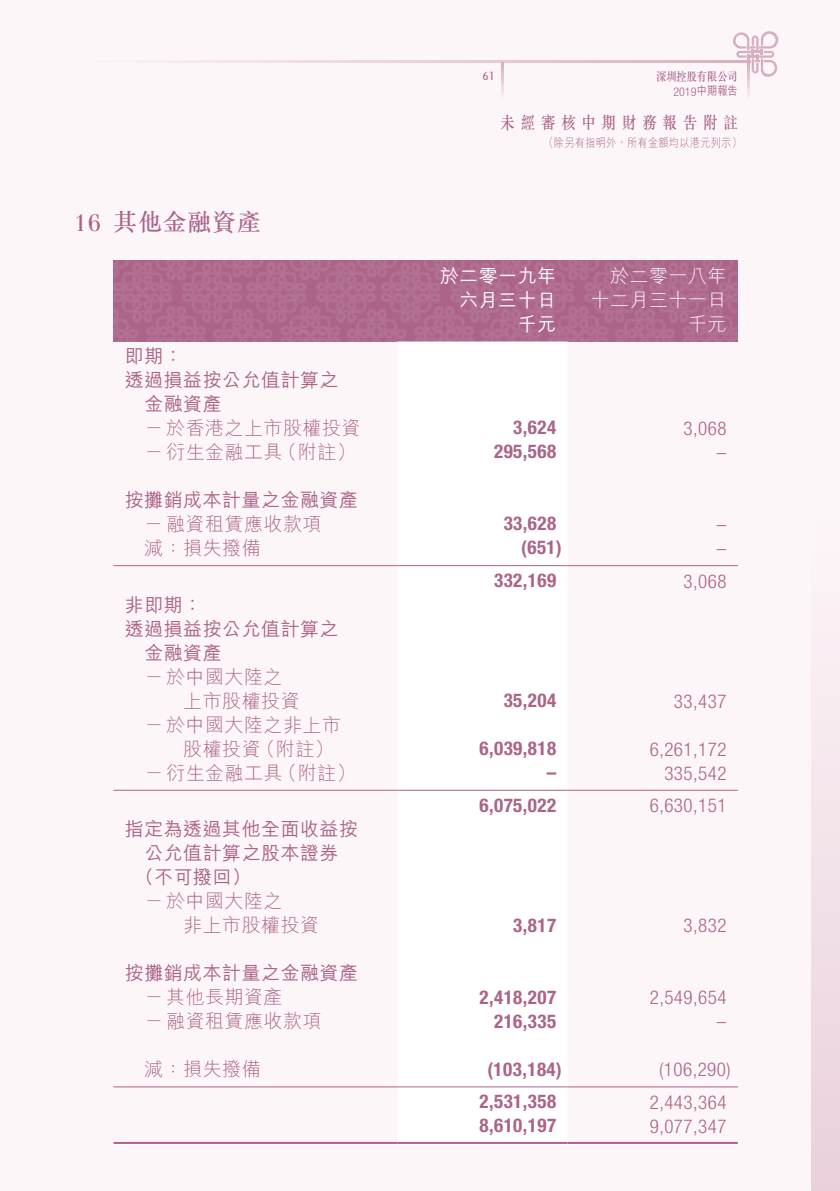
<style>
.page{position:relative;width:840px;height:1191px;background:#fff}
.page>*{position:absolute;margin:0;border:0;box-sizing:border-box;transform-origin:0 0}
.t1{font:500 24px "M Sung HK";letter-spacing:.03em;color:#ab6488}
.t2{font:300 19px/24px "M Hei HK";letter-spacing:.025em;color:#ab6488}
.t3{font:700 condensed 19px "Helvetica Neue LT Std";letter-spacing:.025em;color:#ab6488}
.t4{font:500 19px "M Hei HK";letter-spacing:.025em;color:#ab6488}
.t5{font:300 condensed 19px "Helvetica Neue LT Std";letter-spacing:.025em;color:#ab6488}
.t6{font:300 19px/24px "M Hei HK";letter-spacing:.025em;color:#fff;text-align:right}
.t7{font:500 19px/24px "M Hei HK";letter-spacing:.025em;color:#fff;text-align:right}
.t8{font:500 17px "M Sung HK";letter-spacing:.4em;color:#ab6488;scale:.85 1}
.t9{font:condensed 13px "Modena";color:#ab6488}
.t10{font:300 12px "M Hei HK";letter-spacing:.025em;color:#ab6488;scale:.85 1}
.t11{font:500 12px "M Sung HK";color:#ab6488;scale:.85 1}
.t12{font:300 condensed 12px "Helvetica Neue LT Std";color:#ab6488}
.s1{font-family:"Fenice Std";font-weight:400}
.s2{font-family:"M Hei HK";font-weight:500;font-stretch:normal}
</style>
<div class="page">
<div style="left:0;top:0;width:839px;height:1191px;background:#fdf6f9"></div>
<div style="left:811px;top:522px;width:28px;height:669px;background:linear-gradient(to bottom,#fcf5f8,#e9d0db)"></div>
<hr style="left:746px;top:63px;width:3px;height:37px;background:#d7afc2">
<hr style="left:74px;top:60px;width:676px;height:2px;background:#d7afc2">
<svg style="left:730px;top:31px;width:48px;height:47px"></svg>
<hr style="left:501px;top:63px;width:2px;height:37px;background:#d7afc2">
<div style="left:113px;top:261px;width:624px;height:80px;background:#af6c8e"></div>
<div style="left:397px;top:341px;width:170px;height:747px;background:#fff"></div>
<hr style="left:113px;top:565px;width:284px;height:1px;background:#ab6488">
<hr style="left:397px;top:565px;width:170px;height:1px;background:#ab6488">
<hr style="left:567px;top:565px;width:170px;height:1px;background:#ab6488">
<hr style="left:113px;top:789px;width:284px;height:1px;background:#ab6488">
<hr style="left:397px;top:789px;width:170px;height:1px;background:#ab6488">
<hr style="left:567px;top:789px;width:170px;height:1px;background:#ab6488">
<hr style="left:113px;top:1086px;width:284px;height:1px;background:#ab6488">
<hr style="left:397px;top:1086px;width:170px;height:1px;background:#ab6488">
<hr style="left:567px;top:1086px;width:170px;height:1px;background:#ab6488">
<hr style="left:113px;top:1142px;width:284px;height:2px;background:#ab6488">
<hr style="left:397px;top:1142px;width:170px;height:2px;background:#ab6488">
<hr style="left:567px;top:1142px;width:170px;height:2px;background:#ab6488">
<p class="t1" style="left:74px;top:206px;width:189px"><span class="s1">16</span> 其他金融資產</p>
<p class="t9" style="left:482px;top:70px;width:14px">61</p>
<p class="t11" style="left:655px;top:68px;width:97px">深圳控股有限公司</p>
<p class="t12" style="left:673px;top:85px;width:66px">2019<span class="s2">中期報告</span></p>
<p class="t8" style="left:500px;top:111px;width:280px">未經審核中期財務報告附註</p>
<p class="t10" style="left:543px;top:134px;width:235px">（除另有指明外，所有金額均以港元列示）</p>
<p class="t7" style="left:439px;top:262px;width:118px">於二零一九年六月三十日</p>
<p class="t6" style="left:590px;top:263px;width:137px">於二零一八年十二月三十一日</p>
<p class="t7" style="left:517px;top:310px;width:40px">千元</p>
<p class="t6" style="left:687px;top:311px;width:40px">千元</p>
<p class="t4" style="left:125px;top:342px;width:59px">即期：</p>
<p class="t4" style="left:125px;top:366px;width:215px">透過損益按公允值計算之</p>
<p class="t4" style="left:144px;top:390px;width:79px">金融資產</p>
<p class="t2" style="left:144px;top:415px;width:217px">－於香港之上市股權投資</p>
<p class="t3" style="left:513px;top:416px;width:44px">3,624</p>
<p class="t5" style="left:683px;top:417px;width:44px">3,068</p>
<p class="t2" style="left:144px;top:439px;width:213px">－衍生金融工具（附註）</p>
<p class="t3" style="left:494px;top:440px;width:64px">295,568</p>
<p class="t5" style="left:716px;top:441px;width:11px">–</p>
<p class="t4" style="left:125px;top:486px;width:235px">按攤銷成本計量之金融資產</p>
<p class="t2" style="left:144px;top:511px;width:179px">－融資租賃應收款項</p>
<p class="t3" style="left:503px;top:512px;width:54px">33,628</p>
<p class="t5" style="left:716px;top:513px;width:11px">–</p>
<p class="t2" style="left:144px;top:535px;width:118px">減：損失撥備</p>
<p class="t3" style="left:521px;top:536px;width:42px">(651)</p>
<p class="t5" style="left:716px;top:537px;width:11px">–</p>
<p class="t3" style="left:494px;top:568px;width:64px">332,169</p>
<p class="t5" style="left:683px;top:570px;width:44px">3,068</p>
<p class="t4" style="left:125px;top:591px;width:79px">非即期：</p>
<p class="t4" style="left:125px;top:615px;width:215px">透過損益按公允值計算之</p>
<p class="t4" style="left:144px;top:639px;width:79px">金融資產</p>
<p class="t2" style="left:183px;top:664px;width:118px;text-indent:-39px">－於中國大陸之上市股權投資</p>
<p class="t3" style="left:503px;top:688px;width:54px">35,204</p>
<p class="t5" style="left:673px;top:690px;width:54px">33,437</p>
<p class="t2" style="left:183px;top:712px;width:159px;text-indent:-39px">－於中國大陸之非上市股權投資（附註）</p>
<p class="t3" style="left:479px;top:736px;width:78px">6,039,818</p>
<p class="t5" style="left:649px;top:738px;width:78px">6,261,172</p>
<p class="t2" style="left:144px;top:760px;width:213px">－衍生金融工具（附註）</p>
<p class="t3" style="left:546px;top:760px;width:11px">–</p>
<p class="t5" style="left:664px;top:762px;width:64px">335,542</p>
<p class="t3" style="left:479px;top:793px;width:78px">6,075,022</p>
<p class="t5" style="left:649px;top:794px;width:78px">6,630,151</p>
<p class="t4" style="left:125px;top:815px;width:235px">指定為透過其他全面收益按</p>
<p class="t4" style="left:144px;top:839px;width:196px">公允值計算之股本證券</p>
<p class="t4" style="left:135px;top:863px;width:118px">（不可撥回）</p>
<p class="t2" style="left:183px;top:888px;width:137px;text-indent:-39px">－於中國大陸之<br>非上市股權投資</p>
<p class="t3" style="left:513px;top:913px;width:44px">3,817</p>
<p class="t5" style="left:683px;top:914px;width:44px">3,832</p>
<p class="t4" style="left:125px;top:959px;width:235px">按攤銷成本計量之金融資產</p>
<p class="t2" style="left:144px;top:984px;width:140px">－其他長期資產</p>
<p class="t3" style="left:479px;top:985px;width:78px">2,418,207</p>
<p class="t5" style="left:649px;top:986px;width:78px">2,549,654</p>
<p class="t2" style="left:144px;top:1008px;width:179px">－融資租賃應收款項</p>
<p class="t3" style="left:494px;top:1009px;width:64px">216,335</p>
<p class="t5" style="left:716px;top:1010px;width:11px">–</p>
<p class="t2" style="left:144px;top:1056px;width:118px">減：損失撥備</p>
<p class="t3" style="left:487px;top:1057px;width:76px">(103,184)</p>
<p class="t5" style="left:659px;top:1058px;width:73px">(106,290)</p>
<p class="t3" style="left:479px;top:1089px;width:78px">2,531,358</p>
<p class="t5" style="left:649px;top:1091px;width:78px">2,443,364</p>
<p class="t3" style="left:479px;top:1113px;width:78px">8,610,197</p>
<p class="t5" style="left:649px;top:1115px;width:78px">9,077,347</p>
</div>
